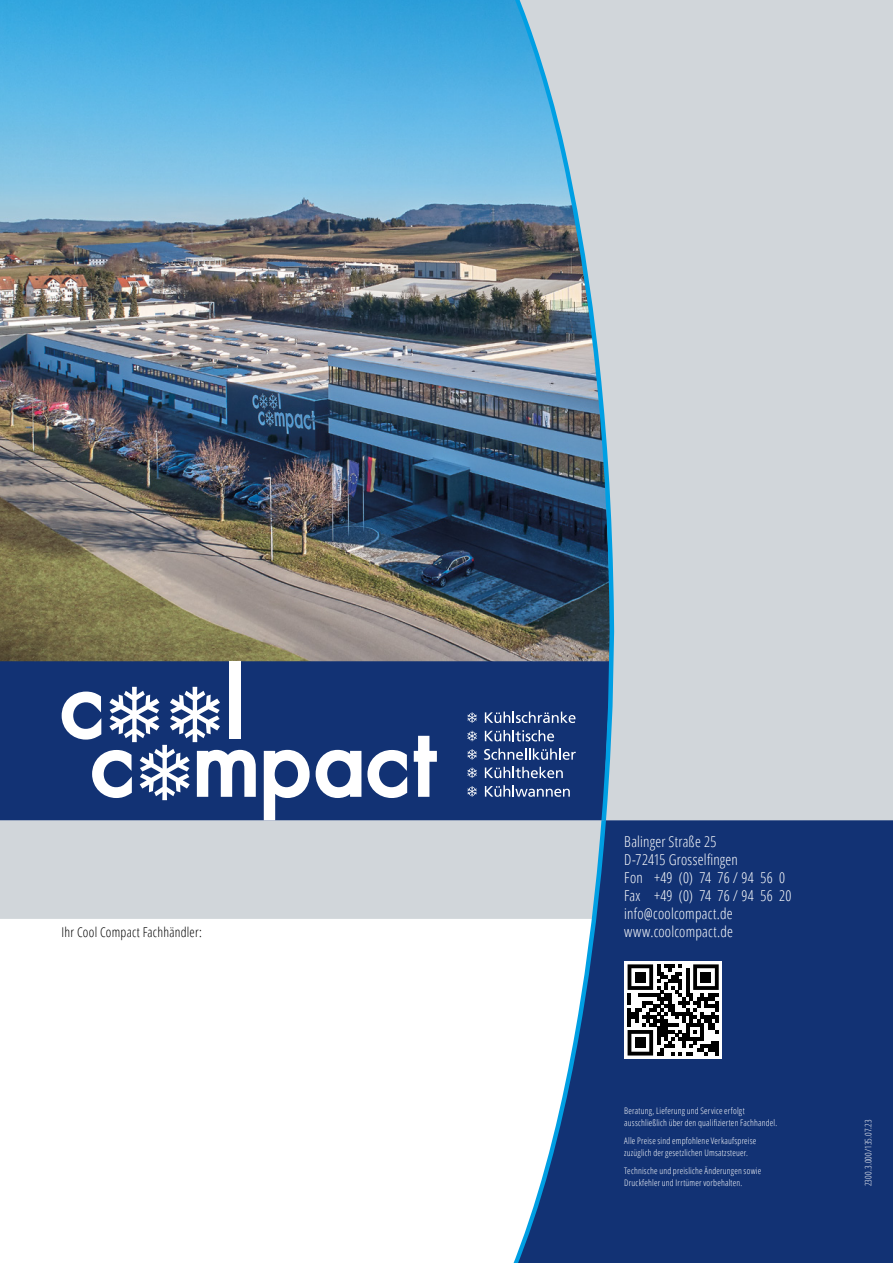
<style>
.page{position:relative;width:893px;height:1263px;background:#fff}
.page>*{position:absolute;margin:0;border:0;box-sizing:border-box;transform-origin:0 0}
.t1{font:300 condensed 15px/18px "Open Sans";letter-spacing:.015em;color:#fff}
.t2{font:300 condensed 13.5px "Open Sans";letter-spacing:.015em;color:#000}
.t3{font:300 condensed 9px/12px "Open Sans";letter-spacing:.025em;color:#fff}
</style>
<div class="page">
<img style="left:0;top:0;width:510px;height:661px">
<div style="left:0;top:820px;width:509px;height:99px;background:#d1d6da"></div>
<div style="left:0;top:661px;width:510px;height:159px;background:#123274"></div>
<div style="left:615px;top:0;width:278px;height:820px;background:#d1d6da"></div>
<div style="left:606px;top:820px;width:287px;height:443px;background:#123274"></div>
<svg style="left:467px;top:712px;width:10px;height:11px"></svg>
<svg style="left:467px;top:731px;width:10px;height:10px"></svg>
<svg style="left:467px;top:749px;width:10px;height:11px"></svg>
<svg style="left:467px;top:767px;width:10px;height:11px"></svg>
<svg style="left:467px;top:786px;width:10px;height:11px"></svg>
<svg style="left:485px;top:711px;width:25px;height:12px"></svg>
<svg style="left:485px;top:730px;width:25px;height:11px"></svg>
<svg style="left:484px;top:748px;width:26px;height:12px"></svg>
<svg style="left:485px;top:767px;width:25px;height:11px"></svg>
<svg style="left:485px;top:785px;width:25px;height:12px"></svg>
<div style="left:229px;top:661px;width:11px;height:78px;background:#fff"></div>
<svg style="left:367px;top:750px;width:40px;height:48px"></svg>
<svg style="left:414px;top:736px;width:23px;height:61px"></svg>
<svg style="left:316px;top:750px;width:45px;height:48px"></svg>
<svg style="left:264px;top:750px;width:46px;height:70px"></svg>
<svg style="left:62px;top:687px;width:194px;height:113px"></svg>
<img style="left:510px;top:0;width:105px;height:820px">
<svg style="left:509px;top:820px;width:97px;height:443px"></svg>
<div style="left:624px;top:961px;width:98px;height:98px;background:#fff"></div>
<svg style="left:628px;top:964px;width:91px;height:91px"></svg>
<div style="left:635px;top:972px;width:11px;height:11px;background:#000"></div>
<div style="left:700px;top:972px;width:11px;height:11px;background:#000"></div>
<div style="left:635px;top:1037px;width:11px;height:11px;background:#000"></div>
<h2 class="t2" style="left:62px;top:923px;width:142px">Ihr Cool Compact Fachhändler:</h2>
<h1 class="t1" style="left:624px;top:832px;width:169px">Balinger Straße 25<br>D-72415 Grosselfingen<br>Fon +49 (0) 74 76 / 94 56 0<br>Fax +49 (0) 74 76 / 94 56 20 info@coolcompact.de www.coolcompact.de</h1>
<p class="t3" style="left:624px;top:1105px;width:155px">Beratung, Lieferung und Service erfolgt ausschließlich über den qualifizierten Fachhandel.</p>
<p class="t3" style="left:624px;top:1135px;width:134px">Alle Preise sind empfohlene Verkaufspreise zuzüglich der gesetzlichen Umsatzsteuer.</p>
<p class="t3" style="left:624px;top:1165px;width:139px">Technische und preisliche Änderungen sowie<br>Druckfehler und Irrtümer vorbehalten.</p>
<p class="t3" style="left:862px;top:1186px;width:69px;rotate:-90deg">2300.3.000/135.07.23</p>
</div>
